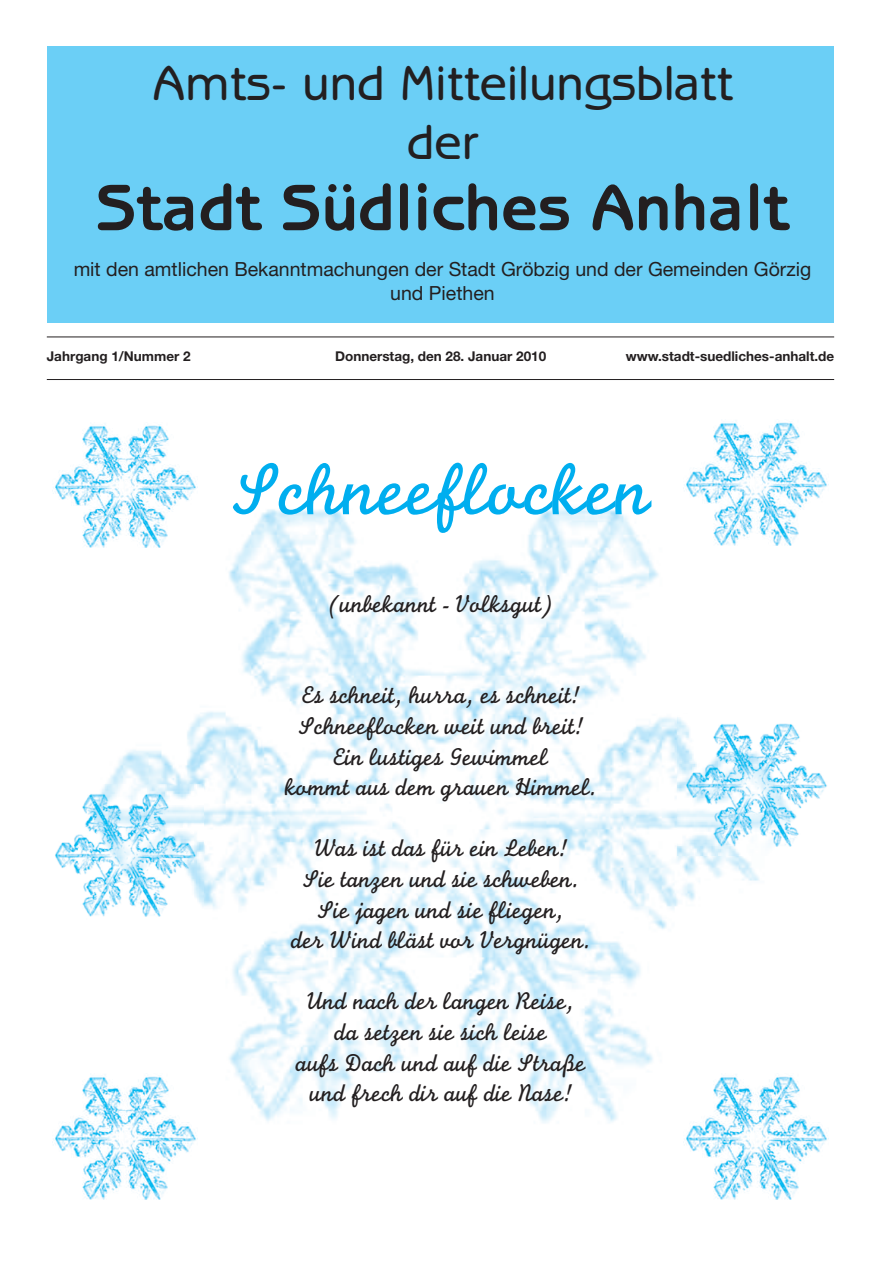
<style>
.page{position:relative;width:881px;height:1263px;background:#fff}
.page>*{position:absolute;margin:0;border:0;box-sizing:border-box;transform-origin:0 0}
.t1{font:76.5px "Monoline Script";color:#00aeef}
.t2{font:700 66px "Benguiat Gothic";color:#231f20}
.t3{font:500 49.5px/59.4px "Benguiat Gothic";color:#231f20;text-align:center}
.t4{font:25.5px/30.6px "Monoline Script";color:#231f20;text-align:center}
.t5{font:19.5px/23.4px "Helvetica Neue LT";color:#231f20;text-align:center}
.t6{font:700 13.5px "Helvetica Neue LT";color:#231f20}
</style>
<div class="page">
<img style="left:105px;top:507px;width:655px;height:616px">
<div style="left:48px;top:47px;width:785px;height:276px;background:#6bcff6"></div>
<hr style="left:47px;top:337px;width:786px;height:1px;background:#231f20">
<hr style="left:47px;top:379px;width:786px;height:1px;background:#231f20">
<img style="left:52px;top:424px;width:151px;height:133px">
<img style="left:677px;top:1068px;width:152px;height:132px">
<img style="left:677px;top:420px;width:152px;height:134px">
<img style="left:55px;top:785px;width:148px;height:140px">
<img style="left:52px;top:1068px;width:151px;height:132px">
<img style="left:677px;top:715px;width:150px;height:140px">
<h3 class="t3" style="left:152px;top:58px;width:581px">Amts- und Mitteilungsblatt der</h3>
<h2 class="t2" style="left:96px;top:183px;width:694px">Stadt Südliches Anhalt</h2>
<p class="t5" style="left:74px;top:260px;width:738px">mit den amtlichen Bekanntmachungen der Stadt Gröbzig und der Gemeinden Görzig und Piethen</p>
<p class="t6" style="left:47px;top:351px;width:145px">Jahrgang 1/Nummer 2</p>
<p class="t6" style="left:335px;top:351px;width:212px">Donnerstag, den 28. Januar 2010</p>
<p class="t6" style="left:625px;top:351px;width:210px">www.stadt-suedliches-anhalt.de</p>
<h1 class="t1" style="left:230px;top:464px;width:421px">Schneeflocken</h1>
<p class="t4" style="left:328px;top:591px;width:225px">(unbekannt - Volksgut)</p>
<p class="t4" style="left:285px;top:683px;width:313px">Es schneit, hurra, es schneit!<br>Schneeflocken weit und breit!<br>Ein lustiges Gewimmel<br>kommt aus dem grauen Himmel.</p>
<p class="t4" style="left:291px;top:836px;width:300px">Was ist das für ein Leben!<br>Sie tanzen und sie schweben.<br>Sie jagen und sie fliegen,<br>der Wind bläst vor Vergnügen.</p>
<p class="t4" style="left:295px;top:989px;width:291px">Und nach der langen Reise, da setzen sie sich leise<br>aufs Dach und auf die Straße und frech dir auf die Nase!</p>
</div>
